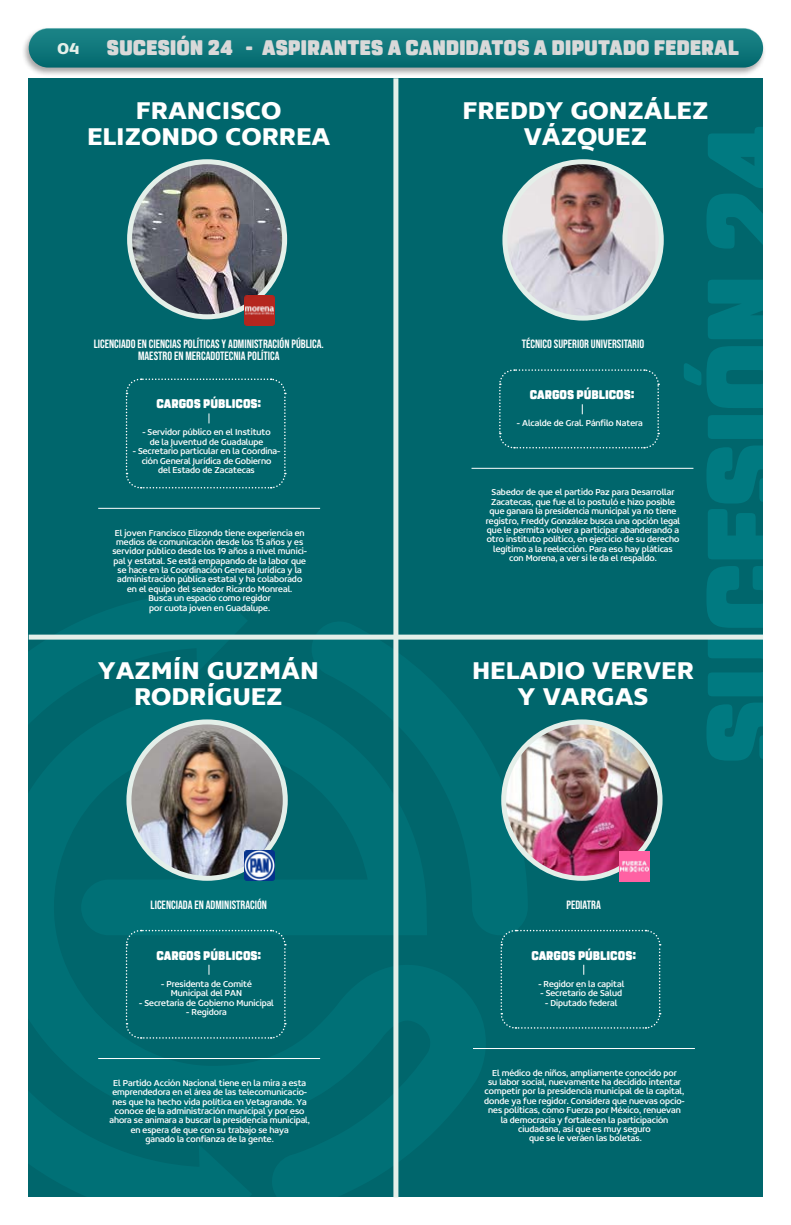
<style>
.page{position:relative;width:791px;height:1225px;background:#fff}
.page>*{position:absolute;margin:0;border:0;box-sizing:border-box;transform-origin:0 0}
.t1{font:700 26px/26px "Concord";color:#fff;text-align:center}
.t2{font:900 21px "Rohn Rounded";letter-spacing:-.005em;color:#d9d9d9}
.t3{font:700 16.9px "Concord";color:#e4efe9}
.t4{font:900 12.5px "Rohn Rounded";color:#fff;scale:.94 1}
.t5{font:12px/12px "Bebas Neue";color:#fff;text-align:center}
.t6{font:9.4px/9.4px "Concord";color:#fff;text-align:center;scale:.94 1}
</style>
<div class="page">
<div style="left:29px;top:78px;width:734px;height:1119px;background:#00666c"></div>
<svg style="left:309px;top:617px;width:219px;height:243px"></svg>
<svg style="left:28px;top:693px;width:458px;height:505px;fill:#007076"></svg>
<svg style="left:684px;top:127px;width:79px;height:633px"></svg>
<div style="left:29px;top:634px;width:734px;height:5px;background:#e4efe9"></div>
<div style="left:393px;top:78px;width:5px;height:1119px;background:#e4efe9"></div>
<img style="left:129px;top:722px;width:156px;height:156px;border-radius:78px">
<div style="left:126px;top:719px;width:162px;height:161px;border:5px solid #e4efe9;border-radius:50%"></div>
<img style="left:504px;top:722px;width:156px;height:156px;border-radius:78px">
<div style="left:501px;top:719px;width:161px;height:161px;border:5px solid #e4efe9;border-radius:50%"></div>
<img style="left:245px;top:851px;width:30px;height:29px">
<img style="left:620px;top:851px;width:30px;height:30px">
<img style="left:130px;top:162px;width:155px;height:155px;border-radius:77px">
<div style="left:127px;top:159px;width:160px;height:160px;border:5px solid #e4efe9;border-radius:50%"></div>
<img style="left:245px;top:295px;width:30px;height:30px">
<img style="left:506px;top:164px;width:149px;height:154px">
<div style="left:502px;top:159px;width:162px;height:161px;border:5px solid #e4efe9;border-radius:50%"></div>
<svg style="left:499px;top:369px;width:161px;height:80px"></svg>
<hr style="left:471px;top:468px;width:222px;height:1px;background:#fff">
<svg style="left:125px;top:378px;width:161px;height:111px"></svg>
<hr style="left:98px;top:508px;width:222px;height:1px;background:#fff">
<svg style="left:125px;top:929px;width:161px;height:110px"></svg>
<svg style="left:500px;top:929px;width:161px;height:100px"></svg>
<hr style="left:98px;top:1058px;width:222px;height:1px;background:#fff">
<hr style="left:473px;top:1048px;width:222px;height:1px;background:#fff">
<div style="left:21px;top:26px;width:745px;height:50px;background:#000;opacity:.35"></div>
<svg style="left:29px;top:29px;width:734px;height:39px"></svg>
<div style="left:29px;top:28px;width:734px;height:39px;background:linear-gradient(to bottom,#1d8689,#02696e);border-radius:19px"></div>
<h3 class="t3" style="left:57px;top:38px;width:24px">04</h3>
<h2 class="t2" style="left:106px;top:36px;width:634px">SUCESIÓN 24 - ASPIRANTES A CANDIDATOS A DIPUTADO FEDERAL</h2>
<h1 class="t1" style="left:87px;top:97px;width:245px">FRANCISCO<br>ELIZONDO CORREA</h1>
<h1 class="t1" style="left:462px;top:97px;width:247px">FREDDY GONZÁLEZ<br>VÁZQUEZ</h1>
<p class="t5" style="left:94px;top:338px;width:232px">LICENCIADO EN CIENCIAS POLÍTICAS Y ADMINISTRACIÓN PÚBLICA.<br>MAESTRO EN MERCADOTECNIA POLÍTICA</p>
<h3 class="t4" style="left:157px;top:397px;width:113px">CARGOS PÚBLICOS:</h3>
<p class="t6" style="left:142px;top:427px;width:138px">- Servidor público en el Instituto de la Juventud de Guadalupe</p>
<p class="t6" style="left:133px;top:446px;width:158px">- Secretario particular en la Coordina&shy;ción General Jurídica de Gobierno<br>del Estado de Zacatecas</p>
<p class="t6" style="left:112px;top:527px;width:209px">El joven Francisco Elizondo tiene experiencia en medios de comunicación desde los 15 años y es servidor público desde los 19 años a nivel munici&shy;pal y estatal. Se está empapando de la labor que se hace en la Coordinación General Jurídica y la administración pública estatal y ha colaborado en el equipo del senador Ricardo Monreal.<br>Busca un espacio como regidor<br>por cuota joven en Guadalupe.</p>
<p class="t5" style="left:522px;top:338px;width:124px">TÉCNICO SUPERIOR UNIVERSITARIO</p>
<h3 class="t4" style="left:530px;top:388px;width:113px">CARGOS PÚBLICOS:</h3>
<p class="t6" style="left:517px;top:418px;width:135px">- Alcalde de Gral. Pánfilo Natera</p>
<p class="t6" style="left:486px;top:487px;width:208px">Sabedor de que el partido Paz para Desarrollar Zacatecas, que fue el lo postuló e hizo posible que ganara la presidencia municipal ya no tiene registro, Freddy González busca una opción legal que le permita volver a participar abanderando a otro instituto político, en ejercicio de su derecho legítimo a la reelección. Para eso hay pláticas con Morena, a ver si le da el respaldo.</p>
<h1 class="t1" style="left:98px;top:657px;width:223px">YAZMÍN GUZMÁN<br>RODRÍGUEZ</h1>
<h1 class="t1" style="left:472px;top:657px;width:223px">HELADIO VERVER<br>Y VARGAS</h1>
<p class="t5" style="left:151px;top:898px;width:118px">LICENCIADA EN ADMINISTRACIÓN</p>
<p class="t5" style="left:566px;top:898px;width:36px">PEDIATRA</p>
<h3 class="t4" style="left:157px;top:948px;width:113px">CARGOS PÚBLICOS:</h3>
<h3 class="t4" style="left:531px;top:948px;width:113px">CARGOS PÚBLICOS:</h3>
<p class="t6" style="left:161px;top:979px;width:98px">- Presidenta de Comité<br>Municipal del PAN</p>
<p class="t6" style="left:139px;top:997px;width:145px">- Secretaria de Gobierno Municipal</p>
<p class="t6" style="left:186px;top:1007px;width:44px">- Regidora</p>
<p class="t6" style="left:538px;top:979px;width:93px">- Regidor en la capital</p>
<p class="t6" style="left:540px;top:988px;width:88px">- Secretario de Salud</p>
<p class="t6" style="left:545px;top:997px;width:78px">- Diputado federal</p>
<p class="t6" style="left:109px;top:1078px;width:215px">El Partido Acción Nacional tiene en la mira a esta emprendedora en el área de las telecomunicacio&shy;nes que ha hecho vida política en Vetagrande. Ya conoce de la administración municipal y por eso ahora se animara a buscar la presidencia municipal, en espera de que con su trabajo se haya<br>ganado la confianza de la gente.</p>
<p class="t6" style="left:484px;top:1067px;width:215px">El médico de niños, ampliamente conocido por<br>su labor social, nuevamente ha decidido intentar competir por la presidencia municipal de la capital, donde ya fue regidor. Considera que nuevas opcio&shy;nes políticas, como Fuerza por México, renuevan la democracia y fortalecen la participación ciudadana, así que es muy seguro<br>que se le veráen las boletas.</p>
</div>
